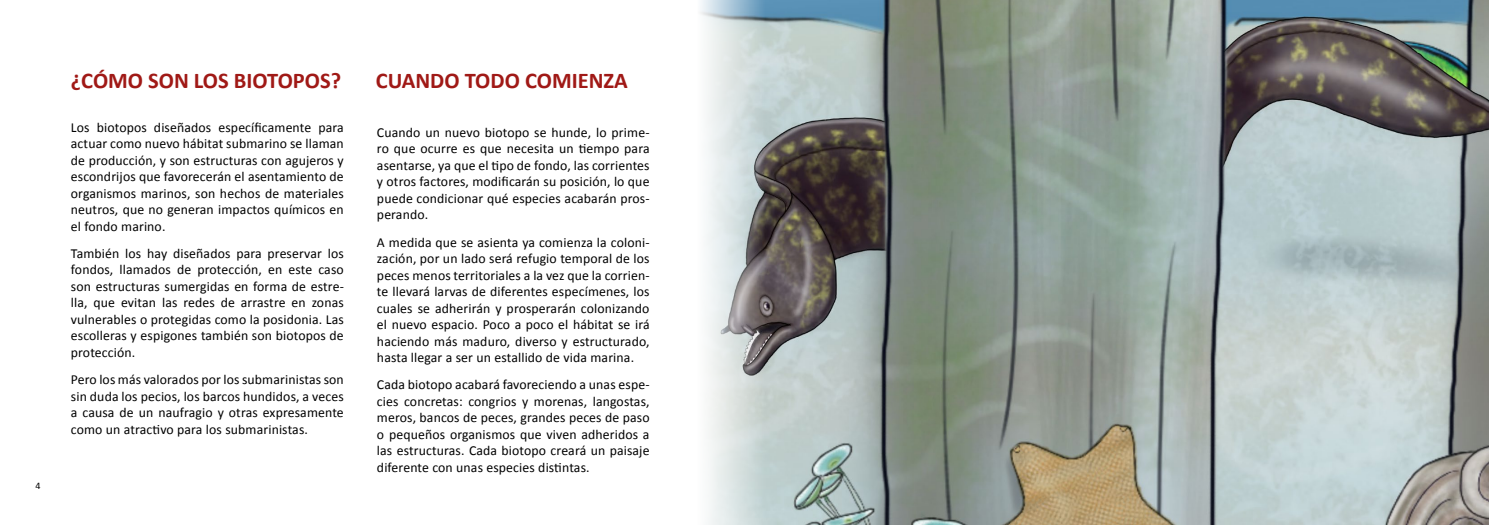
<style>
.page{position:relative;width:1489px;height:525px;background:#fff}
.page>*{position:absolute;margin:0;border:0;box-sizing:border-box;transform-origin:0 0}
.t1{font:700 22.5px "Calibri";color:#a01916}
.t2{font:13.75px/16.5px "Calibri";letter-spacing:.01em;color:#000;text-align:justify}
.t3{font:10px "Calibri";color:#000}
</style>
<div class="page">
<img style="left:770px;top:0;width:718px;height:524px">
<svg style="left:700px;top:0;width:70px;height:524px"></svg>
<p class="t3" style="left:35px;top:479px;width:7px">4</p>
<h1 class="t1" style="left:71px;top:66px;width:272px">¿CÓMO SON LOS BIOTOPOS?</h1>
<h1 class="t1" style="left:376px;top:66px;width:253px">CUANDO TODO COMIENZA</h1>
<p class="t2" style="left:377px;top:123px;width:274px">Cuando un nuevo biotopo se hunde, lo prime&shy;ro que ocurre es que necesita un tiempo para asentarse, ya que el tipo de fondo, las corrientes y otros factores, modificarán su posición, lo que puede condicionar qué especies acabarán pros&shy;perando.</p>
<p class="t2" style="left:377px;top:233px;width:274px">A medida que se asienta ya comienza la coloni&shy;zación, por un lado será refugio temporal de los peces menos territoriales a la vez que la corrien&shy;te llevará larvas de diferentes especímenes, los cuales se adherirán y prosperarán colonizando el nuevo espacio. Poco a poco el hábitat se irá haciendo más maduro, diverso y estructurado, hasta llegar a ser un estallido de vida marina.</p>
<p class="t2" style="left:377px;top:375px;width:274px">Cada biotopo acabará favoreciendo a unas espe&shy;cies concretas: congrios y morenas, langostas, meros, bancos de peces, grandes peces de paso o pequeños organismos que viven adheridos a las estructuras. Cada biotopo creará un paisaje diferente con unas especies distintas.</p>
<p class="t2" style="left:71px;top:118px;width:274px">Los biotopos diseñados específicamente para actuar como nuevo hábitat submarino se llaman de producción, y son estructuras con agujeros y escondrijos que favorecerán el asentamiento de organismos marinos, son hechos de materiales neutros, que no generan impactos químicos en el fondo marino.</p>
<p class="t2" style="left:71px;top:244px;width:274px">También los hay diseñados para preservar los fondos, llamados de protección, en este caso son estructuras sumergidas en forma de estre&shy;lla, que evitan las redes de arrastre en zonas vulnerables o protegidas como la posidonia. Las escolleras y espigones también son biotopos de protección.</p>
<p class="t2" style="left:71px;top:370px;width:274px">Pero los más valorados por los submarinistas son sin duda los pecios, los barcos hundidos, a veces a causa de un naufragio y otras expresamente como un atractivo para los submarinistas.</p>
</div>
